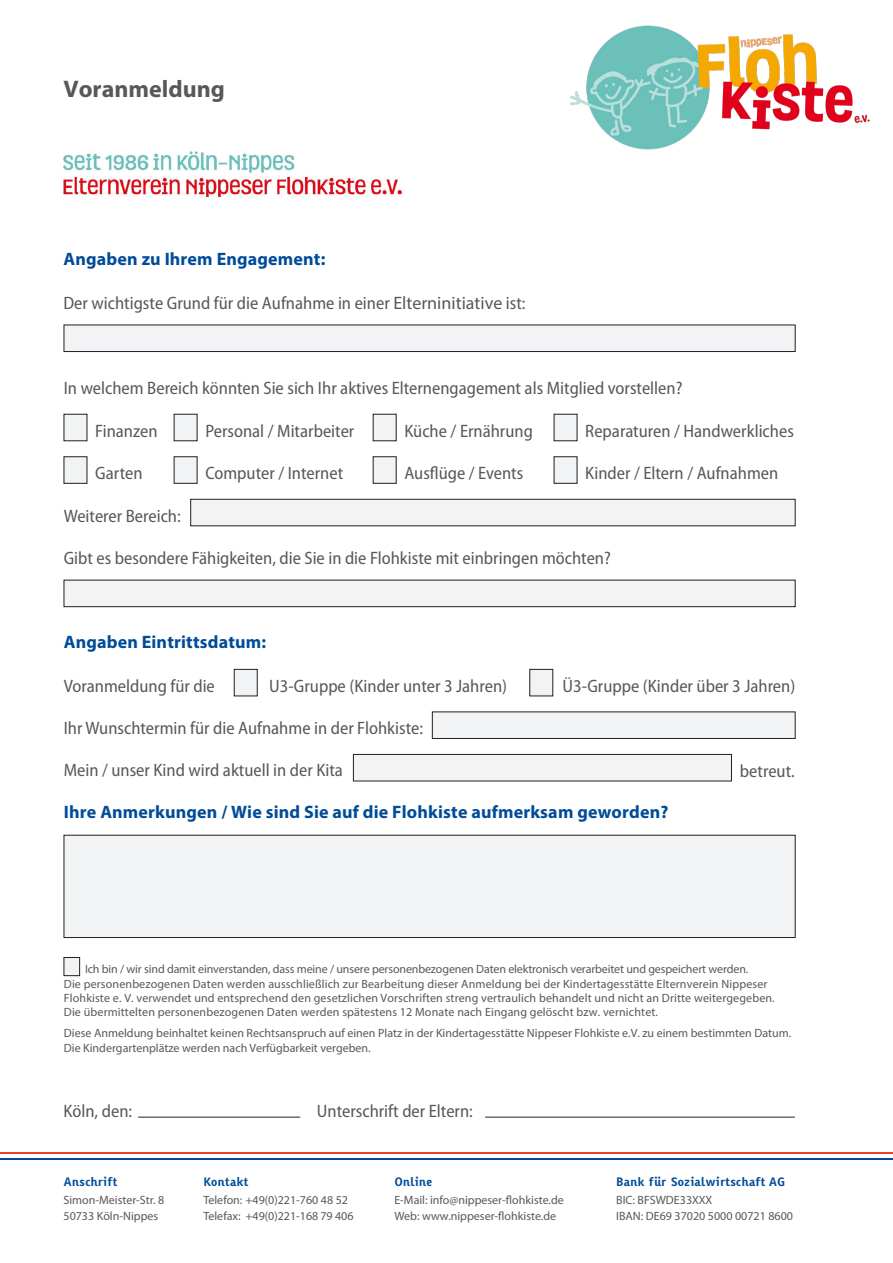
<style>
.page{position:relative;width:893px;height:1263px;background:#fff}
.page>*{position:absolute;margin:0;border:0;box-sizing:border-box;transform-origin:0 0}
.t1{font:700 24px "Myriad Pro";color:#57585a}
.t2{font:semi-condensed 18px "Myriad Pro";color:#57585a}
.t3{font:700 18px "Myriad Pro";letter-spacing:.01em;color:#014c98}
.Fließtext{font:12px/14.4px "Myriad Pro";color:#57585a}
.Fließtext-2{font:700 12px "Karbid";color:#014c98}
.s1{font-stretch:normal}
</style>
<div class="page">
<div style="left:64px;top:957px;width:16px;height:19px;background:#f2f3f4"></div>
<div style="left:64px;top:957px;width:16px;height:19px;border:1px solid #231f20"></div>
<div style="left:432px;top:712px;width:363px;height:26px;background:#f2f3f4"></div>
<div style="left:432px;top:712px;width:363px;height:27px;border:1px solid #231f20"></div>
<div style="left:353px;top:754px;width:378px;height:27px;background:#f2f3f4"></div>
<div style="left:353px;top:754px;width:379px;height:27px;border:1px solid #231f20"></div>
<div style="left:64px;top:325px;width:731px;height:26px;background:#f2f3f4"></div>
<div style="left:64px;top:325px;width:731px;height:27px;border:1px solid #231f20"></div>
<div style="left:64px;top:580px;width:731px;height:27px;background:#f2f3f4"></div>
<div style="left:64px;top:580px;width:731px;height:27px;border:1px solid #231f20"></div>
<div style="left:64px;top:835px;width:731px;height:102px;background:#f2f3f4"></div>
<div style="left:64px;top:835px;width:731px;height:103px;border:1px solid #231f20"></div>
<div style="left:191px;top:499px;width:604px;height:27px;background:#f2f3f4"></div>
<div style="left:191px;top:499px;width:604px;height:27px;border:1px solid #231f20"></div>
<div style="left:64px;top:414px;width:23px;height:27px;background:#f2f3f4"></div>
<div style="left:64px;top:457px;width:23px;height:26px;background:#f2f3f4"></div>
<div style="left:174px;top:414px;width:23px;height:27px;background:#f2f3f4"></div>
<div style="left:174px;top:457px;width:23px;height:26px;background:#f2f3f4"></div>
<div style="left:234px;top:669px;width:23px;height:27px;background:#f2f3f4"></div>
<div style="left:234px;top:669px;width:23px;height:27px;border:1px solid #231f20"></div>
<div style="left:530px;top:669px;width:23px;height:27px;background:#f2f3f4"></div>
<div style="left:373px;top:414px;width:23px;height:27px;background:#f2f3f4"></div>
<div style="left:373px;top:457px;width:23px;height:26px;background:#f2f3f4"></div>
<div style="left:554px;top:414px;width:23px;height:27px;background:#f2f3f4"></div>
<div style="left:554px;top:457px;width:23px;height:26px;background:#f2f3f4"></div>
<hr style="left:138px;top:1117px;width:162px;height:1px;background:#231f20">
<hr style="left:485px;top:1117px;width:310px;height:1px;background:#231f20">
<hr style="left:0;top:1158px;width:893px;height:1px;background:#014c98">
<hr style="left:0;top:1153px;width:893px;height:1px;background:#ef3e29">
<img style="left:570px;top:25px;width:300px;height:125px">
<img style="left:63px;top:151px;width:339px;height:47px">
<p class="t1" style="left:64px;top:73px;width:163px">Voranmeldung</p>
<p class="t3" style="left:64px;top:248px;width:263px">Angaben zu Ihrem Engagement:</p>
<p class="t2" style="left:64px;top:292px;width:464px">Der wichtigste Grund für die Aufnahme in einer <span class="s1">Elterninitiative</span> ist:</p>
<p class="t2" style="left:64px;top:377px;width:620px">In welchem Bereich könnten Sie sich Ihr aktives Elternengagement als Mitglied vorstellen?</p>
<p class="t2" style="left:95px;top:420px;width:64px">Finanzen</p>
<p class="t2" style="left:95px;top:462px;width:49px">Garten</p>
<p class="t2" style="left:64px;top:505px;width:119px">Weiterer Bereich:</p>
<p class="t2" style="left:205px;top:420px;width:151px">Personal / Mitarbeiter</p>
<p class="t2" style="left:205px;top:462px;width:139px">Computer / Internet</p>
<p class="t2" style="left:404px;top:420px;width:130px">Küche / Ernährung</p>
<p class="t2" style="left:404px;top:462px;width:120px">Ausflüge / Events</p>
<p class="t2" style="left:585px;top:420px;width:210px">Reparaturen / Handwerkliches</p>
<p class="t2" style="left:585px;top:462px;width:195px">Kinder / Eltern / Aufnahmen</p>
<p class="t2" style="left:64px;top:547px;width:549px">Gibt es besondere Fähigkeiten, die Sie in die Flohkiste mit einbringen möchten?</p>
<p class="t3" style="left:64px;top:630px;width:204px">Angaben Eintrittsdatum:</p>
<p class="t2" style="left:64px;top:675px;width:153px">Voranmeldung für die</p>
<p class="t2" style="left:269px;top:675px;width:239px">U3-Gruppe (Kinder unter 3 Jahren)</p>
<p class="t2" style="left:563px;top:675px;width:234px">Ü3-Gruppe (Kinder über 3 Jahren)</p>
<p class="t2" style="left:64px;top:717px;width:361px">Ihr Wunschtermin für die Aufnahme in der Flohkiste:</p>
<p class="t2" style="left:64px;top:759px;width:281px">Mein / unser Kind wird aktuell in der Kita</p>
<p class="t3" style="left:64px;top:800px;width:606px">Ihre Anmerkungen / Wie sind Sie auf die Flohkiste aufmerksam geworden?</p>
<p class="t2" style="left:740px;top:760px;width:56px">betreut.</p>
<p class="Fließtext" style="left:64px;top:962px;width:712px;text-indent:21px">Ich bin / wir sind damit einverstanden, dass meine / unsere personenbezogenen Daten elektronisch verarbeitet und gespeichert werden.<br>Die personenbezogenen Daten werden ausschließlich zur Bearbeitung dieser Anmeldung bei der Kindertagesstätte Elternverein Nippeser Flohkiste e. V. verwendet und entsprechend den gesetzlichen Vorschriften streng vertraulich behandelt und nicht an Dritte weitergegeben.<br>Die übermittelten personenbezogenen Daten werden spätestens 12 Monate nach Eingang gelöscht bzw. vernichtet.</p>
<p class="Fließtext" style="left:64px;top:1025px;width:729px">Diese Anmeldung beinhaltet keinen Rechtsanspruch auf einen Platz in der Kindertagesstätte Nippeser Flohkiste e.V. zu einem bestimmten Datum.<br>Die Kindergartenplätze werden nach Verfügbarkeit vergeben.</p>
<p class="t2" style="left:64px;top:1100px;width:70px">Köln, den:</p>
<p class="t2" style="left:317px;top:1100px;width:157px">Unterschrift der Eltern:</p>
<p class="Fließtext-2" style="left:64px;top:1174px;width:55px">Anschrift</p>
<p class="Fließtext" style="left:64px;top:1192px;width:102px">Simon-Meister-Str. 8</p>
<p class="Fließtext" style="left:64px;top:1209px;width:96px">50733 Köln-Nippes</p>
<p class="Fließtext-2" style="left:203px;top:1174px;width:47px">Kontakt</p>
<p class="Fließtext" style="left:203px;top:1192px;width:146px">Telefon: +49(0)221-760 48 52</p>
<p class="Fließtext" style="left:203px;top:1209px;width:152px">Telefax: +49(0)221-168 79 406</p>
<p class="Fließtext-2" style="left:394px;top:1174px;width:40px">Online</p>
<p class="Fließtext" style="left:394px;top:1192px;width:171px">E-Mail: info@nippeser-flohkiste.de</p>
<p class="Fließtext" style="left:394px;top:1209px;width:163px">Web: www.nippeser-flohkiste.de</p>
<p class="Fließtext-2" style="left:616px;top:1174px;width:171px">Bank für Sozialwirtschaft AG</p>
<p class="Fließtext" style="left:616px;top:1192px;width:98px">BIC: BFSWDE33XXX</p>
<p class="Fließtext" style="left:616px;top:1209px;width:178px">IBAN: DE69 37020 5000 00721 8600</p>
</div>
